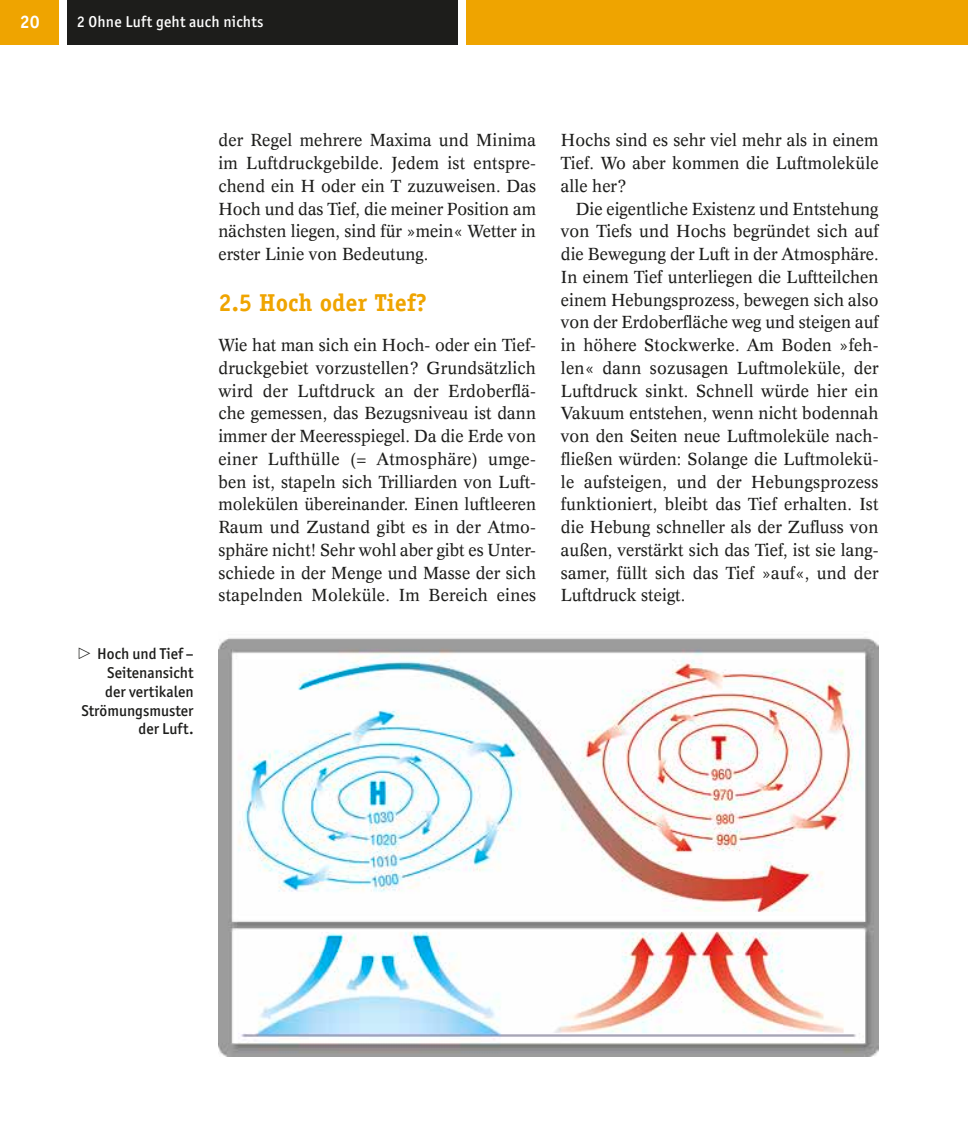
<style>
.page{position:relative;width:968px;height:1141px;background:#fff}
.page>*{position:absolute;margin:0;border:0;box-sizing:border-box;transform-origin:0 0}
.t1{font:700 24.5px "Officina Serif";color:#efa400}
.t2{font:700 18.2px "Officina Sans";color:#fff}
.t3{font:17.15px/22.8px "Concorde";color:#1d1d1b;text-align:justify}
.t4{font:500 15.75px/18.9px "Officina San ITC";color:#1d1d1b;text-align:right}
.t5{font:500 15.75px "Officina San ITC";letter-spacing:.015em;color:#fff}
</style>
<div class="page">
<div style="left:461px;top:0;width:506px;height:45px;background:#efa400"></div>
<div style="left:60px;top:0;width:398px;height:45px;background:#1d1d1b"></div>
<div style="left:0;top:0;width:60px;height:45px;background:#efa400"></div>
<div style="left:60px;top:0;width:7px;height:45px;background:#fff"></div>
<div style="left:458px;top:0;width:7px;height:45px;background:#fff"></div>
<img style="left:218px;top:637px;width:660px;height:419px">
<p class="t2" style="left:20px;top:10px;width:21px">20</p>
<p class="t5" style="left:77px;top:12px;width:188px">2 Ohne Luft geht auch nichts</p>
<p class="t4" style="left:82px;top:644px;width:113px">Hoch und Tief –<br>Seitenansicht<br>der vertikalen<br>Strömungsmuster der Luft.</p>
<p class="t3" style="left:218px;top:129px;width:319px">der Regel mehrere Maxima und Minima im Luftdruckgebilde. Jedem ist entspre&shy;chend ein H oder ein T zuzuweisen. Das Hoch und das Tief, die meiner Position am nächsten liegen, sind für »mein« Wetter in erster Linie von Bedeutung.</p>
<h1 class="t1" style="left:218px;top:287px;width:210px">2.5 Hoch oder Tief?</h1>
<p class="t3" style="left:218px;top:333px;width:319px">Wie hat man sich ein Hoch- oder ein Tief&shy;druckgebiet vorzustellen? Grundsätzlich wird der Luftdruck an der Erdoberflä&shy;che gemessen, das Bezugsniveau ist dann immer der Meeresspiegel. Da die Erde von einer Lufthülle (= Atmosphäre) umge&shy;ben ist, stapeln sich Trilliarden von Luft&shy;molekülen übereinander. Einen luftleeren Raum und Zustand gibt es in der Atmo&shy;sphäre nicht! Sehr wohl aber gibt es Unter&shy;schiede in der Menge und Masse der sich stapelnden Moleküle. Im Bereich eines</p>
<p class="t3" style="left:561px;top:129px;width:319px">Hochs sind es sehr viel mehr als in einem Tief. Wo aber kommen die Luftmoleküle alle her?</p>
<p class="t3" style="left:561px;top:197px;width:319px;text-indent:15px">Die eigentliche Existenz und Entstehung von Tiefs und Hochs begründet sich auf die Bewegung der Luft in der Atmosphäre.<br>In einem Tief unterliegen die Luftteilchen einem Hebungsprozess, bewegen sich also von der Erdoberfläche weg und steigen auf in höhere Stockwerke. Am Boden »feh&shy;len« dann sozusagen Luftmoleküle, der Luftdruck sinkt. Schnell würde hier ein Vakuum entstehen, wenn nicht bodennah von den Seiten neue Luftmoleküle nach&shy;fließen würden: Solange die Luftmolekü&shy;le aufsteigen, und der Hebungsprozess funktioniert, bleibt das Tief erhalten. Ist die Hebung schneller als der Zufluss von außen, verstärkt sich das Tief, ist sie lang&shy;samer, füllt sich das Tief »auf«, und der Luftdruck steigt.</p>
</div>
